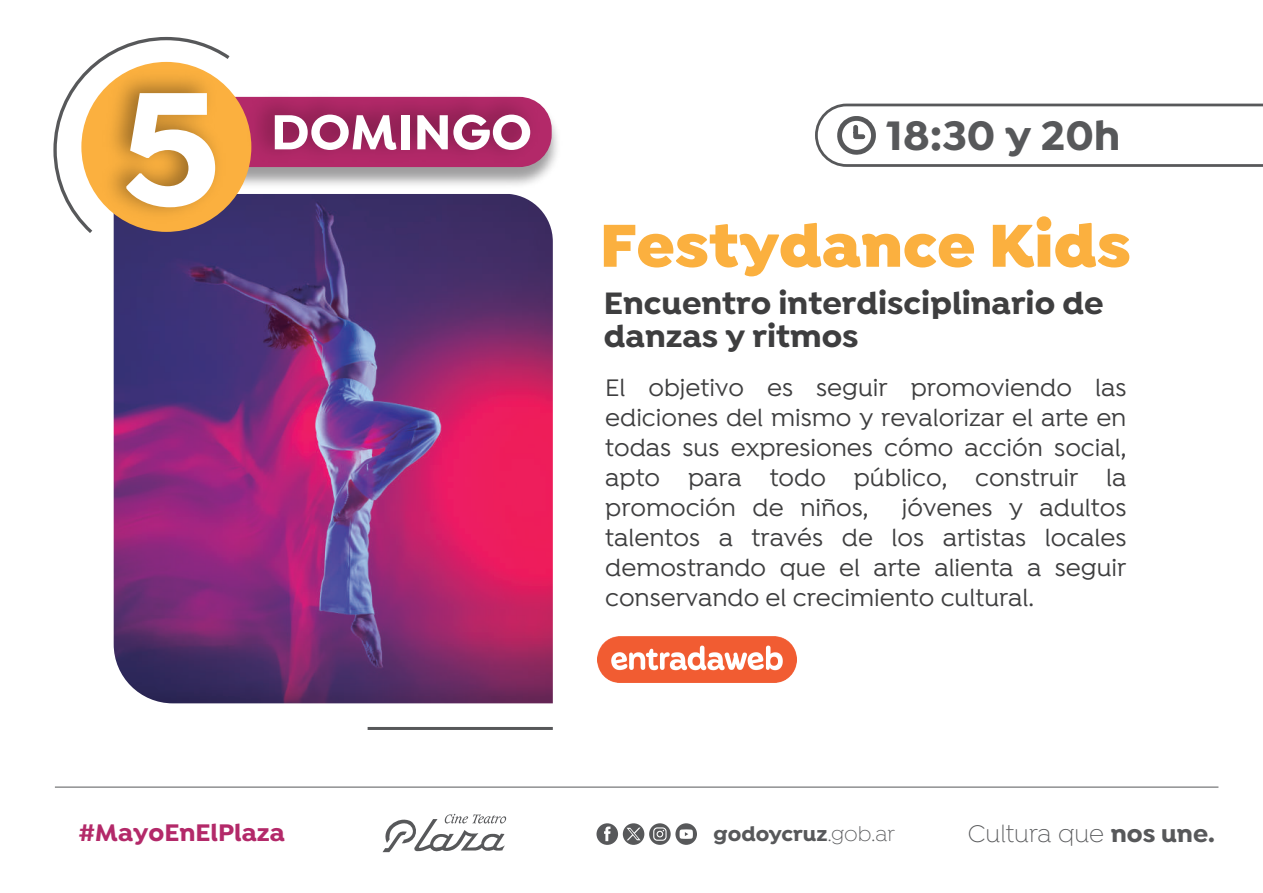
<style>
.page{position:relative;width:1263px;height:893px;background:#fff}
.page>*{position:absolute;margin:0;border:0;box-sizing:border-box;transform-origin:0 0}
.t1{font:700 172.5px "Isidora";color:#fff}
.t2{font:900 64.5px "Isidora";color:#fbb03f}
.t3{font:700 52.5px "Isidora";color:#fff}
.t4{font:700 43.95px "Isidora";color:#57585a}
.t5{font:700 33px/33px "Isidora";color:#3e3e3f}
.t6{font:300 25.65px "Isidora";color:#57585a}
.t7{font:700 25.65px "Isidora";color:#b32969}
.t8{font:500 25.5px/30px "Isidora";color:#3e3e3f;text-align:justify}
.t9{font:700 21.9px "Isidora";color:#57585a}
.s1{font-weight:300}
.s2{font-weight:700}
</style>
<div class="page">
<svg style="left:53px;top:69px;width:34px;height:161px"></svg>
<img style="left:114px;top:267px;width:439px;height:436px">
<svg style="left:382px;top:814px;width:124px;height:39px"></svg>
<svg style="left:596px;top:823px;width:101px;height:22px"></svg>
<hr style="left:55px;top:787px;width:1163px;height:1px;background:#57585a">
<hr style="left:368px;top:727px;width:185px;height:3px;background:#57585a">
<img style="left:597px;top:637px;width:200px;height:45px">
<img style="left:87px;top:36px;width:233px;height:251px">
<img style="left:237px;top:76px;width:321px;height:191px">
<svg style="left:815px;top:103px;width:448px;height:64px"></svg>
<h1 class="t1" style="left:121px;top:42px;width:102px">5</h1>
<h3 class="t3" style="left:271px;top:100px;width:263px">DOMINGO</h3>
<h3 class="t4" style="left:886px;top:109px;width:236px">18:30 y 20h</h3>
<h2 class="t2" style="left:600px;top:204px;width:533px">Festydance Kids</h2>
<p class="t5" style="left:604px;top:288px;width:501px">Encuentro interdisciplinario de danzas y ritmos</p>
<p class="t8" style="left:605px;top:374px;width:523px">El objetivo es seguir promoviendo las ediciones del mismo y revalorizar el arte en todas sus expresiones cómo acción social, apto para todo público, construir la promoción de niños,</p>
<p class="t8" style="left:605px;top:494px;width:523px;text-indent:297px">jóvenes y adultos talentos a través de los artistas locales demostrando que el arte alienta a seguir conservando el crecimiento cultural.</p>
<p class="t7" style="left:78px;top:816px;width:208px">#MayoEnElPlaza</p>
<p class="t9" style="left:714px;top:820px;width:183px">godoycruz<span class="s1">.gob.ar</span></p>
<p class="t6" style="left:968px;top:819px;width:248px">Cultura que <span class="s2">nos une.</span></p>
</div>
